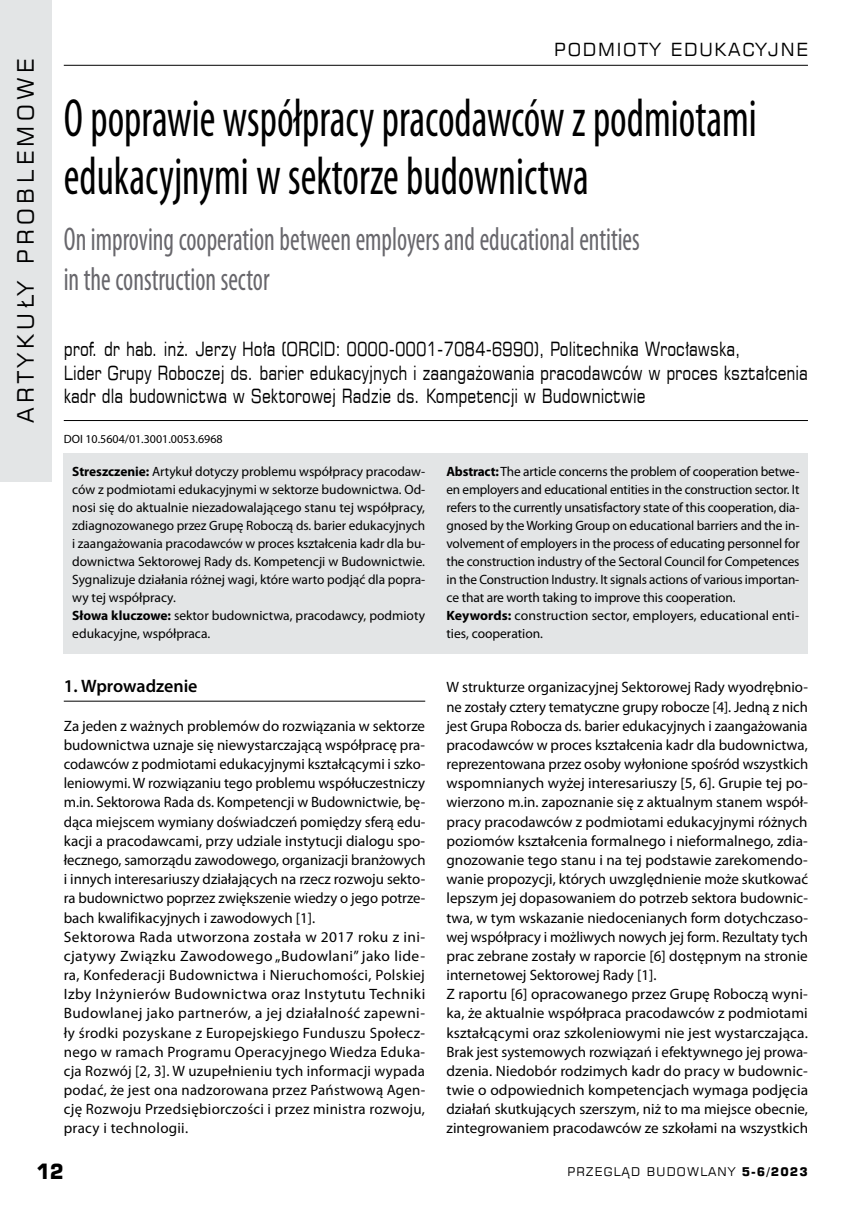
<style>
.page{position:relative;width:859px;height:1212px;background:#fff}
.page>*{position:absolute;margin:0;border:0;box-sizing:border-box;transform-origin:0 0}
.t1{font:condensed 54px/57.4px "Myriad Pro";color:#000;scale:.8 1}
.t2{font:condensed 33px/39.8px "Myriad Pro";color:#68676c;scale:.8 1}
.t3{font:22.5px "Square 721 EU";letter-spacing:.195em;color:#000}
.t4{font:700 21px "Square 721 EU";color:#000;scale:.95 1}
.t5{font:19.5px/23.5px "Square 721 EU";color:#000;scale:.8 1}
.t6{font:18px "Square 721 EU";letter-spacing:.1em;color:#000}
.t7{font:600 18px "Myriad Pro";color:#000}
.t8{font:15px/19.2px "Myriad Pro";color:#000}
.t9{font:13.5px/18px "Myriad Pro";letter-spacing:-.005em;color:#000}
.t10{font:12px "Myriad Pro";color:#000}
.t11{font:12px "Square 721 EU";letter-spacing:.1em;color:#000}
.s1{font-weight:700}
</style>
<div class="page">
<div style="left:0;top:0;width:51px;height:481px;background:#e3e5e6"></div>
<hr style="left:64px;top:65px;width:744px;height:1px;background:#000">
<hr style="left:64px;top:701px;width:361px;height:1px;background:#000">
<hr style="left:64px;top:420px;width:744px;height:1px;background:#000">
<div style="left:64px;top:453px;width:744px;height:201px;background:#e3e5e6"></div>
<h3 class="t3" style="left:11px;top:423px;width:364px;rotate:-90deg">ARTYKUŁY PROBLEMOWE</h3>
<p class="t6" style="left:554px;top:38px;width:131px">PODMIOTY EDU</p>
<p class="t6" style="left:715px;top:38px;width:80px">KACYJNE</p>
<h1 class="t1" style="left:64px;top:89px;width:868px">O poprawie współpracy pracodawców z podmiotami edukacyjnymi w sektorze budownictwa</h1>
<h2 class="t2" style="left:64px;top:219px;width:722px">On improving cooperation between employers and educational entities in the construction sector</h2>
<p class="t5" style="left:64px;top:337px;width:932px">prof. dr hab. inż. Jerzy Hoła (ORCID: 0000-0001-7084-6990), Politechnika Wrocławska,<br>Lider Grupy Roboczej ds. barier edukacyjnych i zaangażowania pracodawców w proces kształcenia kadr dla budownictwa w Sektorowej Radzie ds. Kompetencji w Budownictwie</p>
<p class="t10" style="left:64px;top:432px;width:160px">DOI 10.5604/01.3001.0053.6968</p>
<p class="t9" style="left:72px;top:462px;width:355px"><span class="s1">Streszczenie:</span> Artykuł dotyczy problemu współpracy pracodaw&shy;ców z podmiotami edukacyjnymi w sektorze budownictwa. Od&shy;nosi się do aktualnie niezadowalającego stanu tej współpracy, zdiagnozowanego przez Grupę Roboczą ds. barier edukacyjnych i zaangażowania pracodawców w proces kształcenia kadr dla bu&shy;downictwa Sektorowej Rady ds. Kompetencji w Budownictwie.<br>Sygnalizuje działania różnej wagi, które warto podjąć dla popra&shy;wy tej współpracy.<br><span class="s1">Słowa kluczowe:</span> sektor budownictwa, pracodawcy, podmioty edukacyjne, współpraca.</p>
<p class="t9" style="left:446px;top:462px;width:355px"><span class="s1">Abstract:</span> The article concerns the problem of cooperation betwe&shy;en employers and educational entities in the construction sector. It refers to the currently unsatisfactory state of this cooperation, dia&shy;gnosed by the Working Group on educational barriers and the in&shy;volvement of employers in the process of educating personnel for the construction industry of the Sectoral Council for Competences in the Construction Industry. It signals actions of various importan&shy;ce that are worth taking to improve this cooperation.<br><span class="s1">Keywords:</span> construction sector, employers, educational enti&shy;ties, cooperation.</p>
<p class="t7" style="left:64px;top:675px;width:135px">1. Wprowadzenie</p>
<p class="t8" style="left:64px;top:716px;width:363px">Za jeden z ważnych problemów do rozwiązania w sektorze budownictwa uznaje się niewystarczającą współpracę pra&shy;codawców z podmiotami edukacyjnymi kształcącymi i szko&shy;leniowymi. W rozwiązaniu tego problemu współuczestniczy m.in. Sektorowa Rada ds. Kompetencji w Budownictwie, bę&shy;dąca miejscem wymiany doświadczeń pomiędzy sferą edu&shy;kacji a pracodawcami, przy udziale instytucji dialogu spo&shy;łecznego, samorządu zawodowego, organizacji branżowych i innych interesariuszy działających na rzecz rozwoju sekto&shy;ra budownictwo poprzez zwiększenie wiedzy o jego potrze&shy;bach kwalifikacyjnych i zawodowych [1].<br>Sektorowa Rada utworzona została w 2017 roku z ini&shy;cjatywy Związku Zawodowego „Budowlani” jako lide&shy;ra, Konfederacji Budownictwa i Nieruchomości, Polskiej Izby Inżynierów Budownictwa oraz Instytutu Techniki Budowlanej jako partnerów, a jej działalność zapewni&shy;ły środki pozyskane z Europejskiego Funduszu Społecz&shy;nego w ramach Programu Operacyjnego Wiedza Eduka&shy;cja Rozwój [2, 3]. W uzupełnieniu tych informacji wypada podać, że jest ona nadzorowana przez Państwową Agen&shy;cję Rozwoju Przedsiębiorczości i przez ministra rozwoju, pracy i technologii.</p>
<p class="t8" style="left:446px;top:677px;width:363px">W strukturze organizacyjnej Sektorowej Rady wyodrębnio&shy;ne zostały cztery tematyczne grupy robocze [4]. Jedną z nich jest Grupa Robocza ds. barier edukacyjnych i zaangażowania pracodawców w proces kształcenia kadr dla budownictwa, reprezentowana przez osoby wyłonione spośród wszystkich wspomnianych wyżej interesariuszy [5, 6]. Grupie tej po&shy;wierzono m.in. zapoznanie się z aktualnym stanem współ&shy;pracy pracodawców z podmiotami edukacyjnymi różnych poziomów kształcenia formalnego i nieformalnego, zdia&shy;gnozowanie tego stanu i na tej podstawie zarekomendo&shy;wanie propozycji, których uwzględnienie może skutkować lepszym jej dopasowaniem do potrzeb sektora budownic&shy;twa, w tym wskazanie niedocenianych form dotychczaso&shy;wej współpracy i możliwych nowych jej form. Rezultaty tych prac zebrane zostały w raporcie [6] dostępnym na stronie internetowej Sektorowej Rady [1].<br>Z raportu [6] opracowanego przez Grupę Roboczą wyni&shy;ka, że aktualnie współpraca pracodawców z podmiotami kształcącymi oraz szkoleniowymi nie jest wystarczająca.<br>Brak jest systemowych rozwiązań i efektywnego jej prowa&shy;dzenia. Niedobór rodzimych kadr do pracy w budownic&shy;twie o odpowiednich kompetencjach wymaga podjęcia działań skutkujących szerszym, niż to ma miejsce obecnie, zintegrowaniem pracodawców ze szkołami na wszystkich</p>
<h3 class="t4" style="left:36px;top:1158px;width:31px">12</h3>
<p class="t11" style="left:567px;top:1164px;width:242px">PRzeglĄd budowlany <span class="s1">5-6/2023</span></p>
</div>
